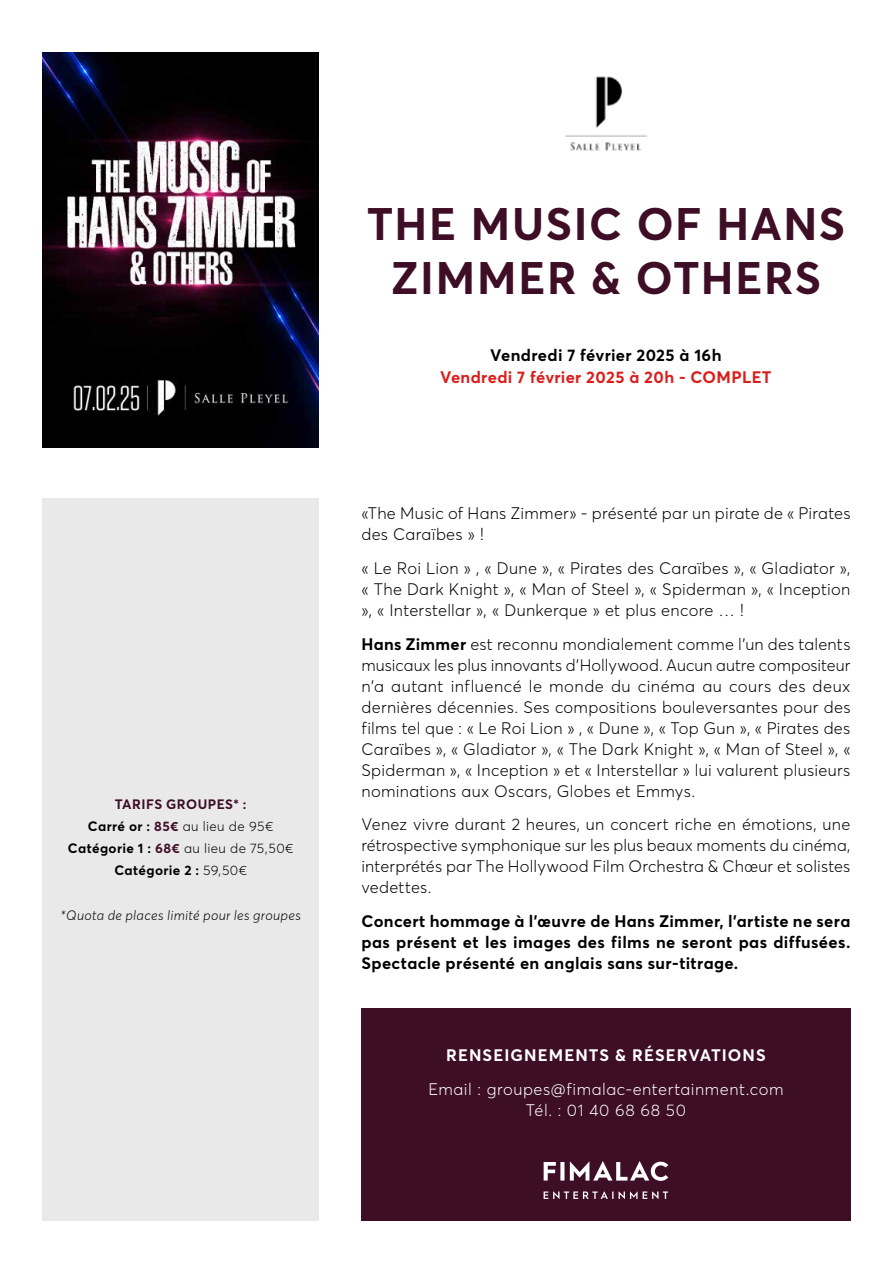
<style>
.page{position:relative;width:893px;height:1263px;background:#fff}
.page>*{position:absolute;margin:0;border:0;box-sizing:border-box;transform-origin:0 0}
.t1{font:700 45px/54px "Averta";letter-spacing:.035em;color:#3e0e26;text-align:center}
.t2{font:300 16.5px/21px "Averta";letter-spacing:.015em;color:#000100;text-align:justify}
.t3{font:700 16.5px/21px "Averta";letter-spacing:.02em;color:#000100;text-align:justify}
.t4{font:300 16.5px/21px "Averta";letter-spacing:.035em;color:#fff;text-align:center}
.t5{font:700 16.5px "Averta";letter-spacing:.02em;color:#da1e1c}
.t6{font:700 16.5px "Averta";letter-spacing:.065em;color:#fff}
.t7{font:700 16.5px "Averta";letter-spacing:.02em;color:#020203}
.t8{font:300 13.5px/22.2px "Averta";letter-spacing:.03em;color:#000100;text-align:center}
.t9{font:italic 300 13.5px "Averta";letter-spacing:.025em;color:#000100}
.s1{font-weight:700;color:#3d0e26}
.s2{font-weight:700}
.s3{font-weight:700;color:#3e0e26}
</style>
<div class="page">
<div style="left:361px;top:1008px;width:489px;height:212px;background:#3e0e26"></div>
<div style="left:43px;top:497px;width:276px;height:723px;background:#e9e9e9"></div>
<img style="left:43px;top:52px;width:276px;height:395px">
<img style="left:565px;top:76px;width:82px;height:75px">
<svg style="left:544px;top:1191px;width:124px;height:8px"></svg>
<svg style="left:544px;top:1161px;width:124px;height:20px"></svg>
<p class="t8" style="left:68px;top:793px;width:227px"><span class="s1">TARIFS GROUPES* :<br></span><span class="s2">Carré or :</span> <span class="s3">85€</span> au lieu de 95€<br><span class="s2">Catégorie 1 :</span> <span class="s3">68€</span> au lieu de 75,50€<br><span class="s2">Catégorie 2 :</span> 59,50€</p>
<p class="t9" style="left:60px;top:907px;width:242px">*Quota de places limité pour les groupes</p>
<h1 class="t1" style="left:367px;top:197px;width:480px">THE MUSIC OF HANS<br>ZIMMER &amp; OTHERS</h1>
<p class="t7" style="left:490px;top:344px;width:233px">Vendredi 7 février 2025 à 16h</p>
<p class="t5" style="left:440px;top:367px;width:333px">Vendredi 7 février 2025 à 20h - COMPLET</p>
<p class="t2" style="left:361px;top:503px;width:491px">«The Music of Hans Zimmer» - présenté par un pirate de « Pirates des Caraïbes » !</p>
<p class="t2" style="left:361px;top:557px;width:491px">« Le Roi Lion » , « Dune », « Pirates des Caraïbes », « Gladiator », « The Dark Knight », « Man of Steel », « Spiderman », « Inception », « Interstellar », « Dunkerque » et plus encore … !</p>
<p class="t2" style="left:361px;top:633px;width:491px"><span class="s2">Hans Zimmer</span> est reconnu mondialement comme l’un des talents musicaux les plus innovants d’Hollywood. Aucun autre compositeur n’a autant influencé le monde du cinéma au cours des deux dernières décennies. Ses compositions bouleversantes pour des films tel que : « Le Roi Lion » , « Dune », « Top Gun », « Pirates des Caraïbes », « Gladiator », « The Dark Knight », « Man of Steel », « Spiderman », « Inception » et « Interstellar » lui valurent plusieurs nominations aux Oscars, Globes et Emmys.</p>
<p class="t2" style="left:361px;top:814px;width:490px">Venez vivre durant 2 heures, un concert riche en émotions, une rétrospective symphonique sur les plus beaux moments du cinéma, interprétés par The Hollywood Film Orchestra &amp; Chœur et solistes vedettes.</p>
<p class="t3" style="left:361px;top:910px;width:490px">Concert hommage à l’œuvre de Hans Zimmer, l’artiste ne sera pas présent et les images des films ne seront pas diffusées.<br>Spectacle présenté en anglais sans sur-titrage.</p>
<p class="t6" style="left:446px;top:1045px;width:321px">RENSEIGNEMENTS &amp; RÉSERVATIONS</p>
<p class="t4" style="left:428px;top:1079px;width:357px">Email : groupes@fimalac-entertainment.com<br>Tél. : 01 40 68 68 50</p>
</div>
